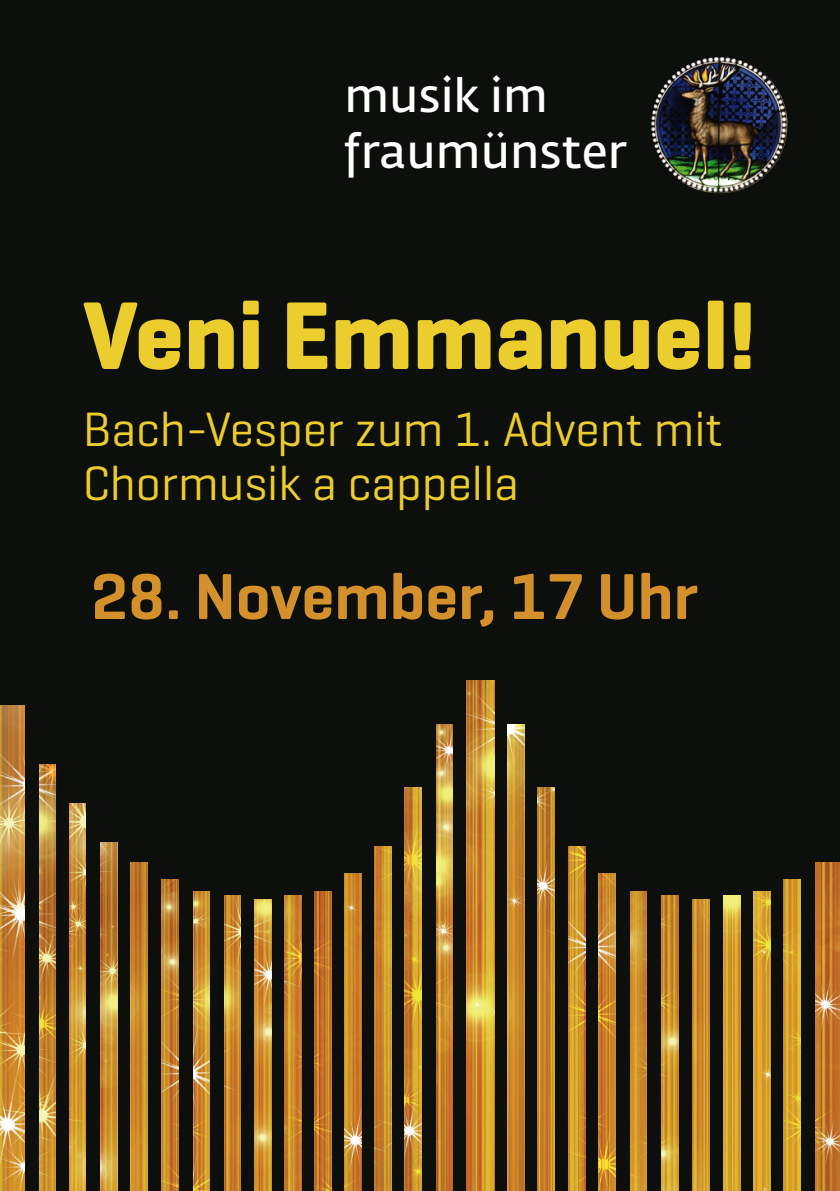
<style>
.page{position:relative;width:840px;height:1191px;background:#fff}
.page>*{position:absolute;margin:0;border:0;box-sizing:border-box;transform-origin:0 0}
.t1{font:700 97.8px "Geogrotesque";color:#ebcd2e}
.t2{font:600 66px "Geogrotesque";color:#d4902b}
.t3{font:49px/53.8px "Geogrotesque";color:#ebcd2e}
.t4{font:46.4px "Fedra Sans Std";color:#fff}
</style>
<div class="page">
<div style="left:0;top:0;width:839px;height:1191px;background:#0d0f0c"></div>
<img style="left:0;top:705px;width:25px;height:486px">
<img style="left:39px;top:764px;width:17px;height:427px">
<img style="left:69px;top:803px;width:17px;height:388px">
<img style="left:100px;top:842px;width:17px;height:349px">
<img style="left:130px;top:862px;width:17px;height:329px">
<img style="left:162px;top:879px;width:16px;height:312px">
<img style="left:193px;top:891px;width:17px;height:300px">
<img style="left:224px;top:895px;width:17px;height:296px">
<img style="left:254px;top:899px;width:17px;height:292px">
<img style="left:284px;top:895px;width:17px;height:296px">
<img style="left:314px;top:891px;width:17px;height:300px">
<img style="left:344px;top:873px;width:17px;height:318px">
<img style="left:374px;top:846px;width:17px;height:345px">
<img style="left:404px;top:787px;width:17px;height:404px">
<img style="left:436px;top:724px;width:16px;height:467px">
<img style="left:466px;top:680px;width:28px;height:511px">
<img style="left:507px;top:724px;width:17px;height:467px">
<img style="left:537px;top:787px;width:17px;height:404px">
<img style="left:568px;top:846px;width:17px;height:345px">
<img style="left:598px;top:873px;width:17px;height:318px">
<img style="left:630px;top:891px;width:16px;height:300px">
<img style="left:661px;top:895px;width:16px;height:296px">
<img style="left:692px;top:899px;width:16px;height:292px">
<img style="left:723px;top:895px;width:17px;height:296px">
<img style="left:753px;top:891px;width:17px;height:300px">
<img style="left:783px;top:879px;width:17px;height:312px">
<img style="left:815px;top:862px;width:24px;height:329px">
<img style="left:651px;top:57px;width:135px;height:136px">
<p class="t4" style="left:344px;top:67px;width:205px">musik im</p>
<p class="t4" style="left:344px;top:123px;width:283px">fraumünster</p>
<p class="t1" style="left:83px;top:275px;width:675px">Veni Emmanuel!</p>
<p class="t3" style="left:83px;top:401px;width:641px">Bach-Vesper zum 1. Advent mit<br>Chormusik a cappella</p>
<p class="t2" style="left:91px;top:555px;width:608px">28. November, 17 Uhr</p>
</div>
